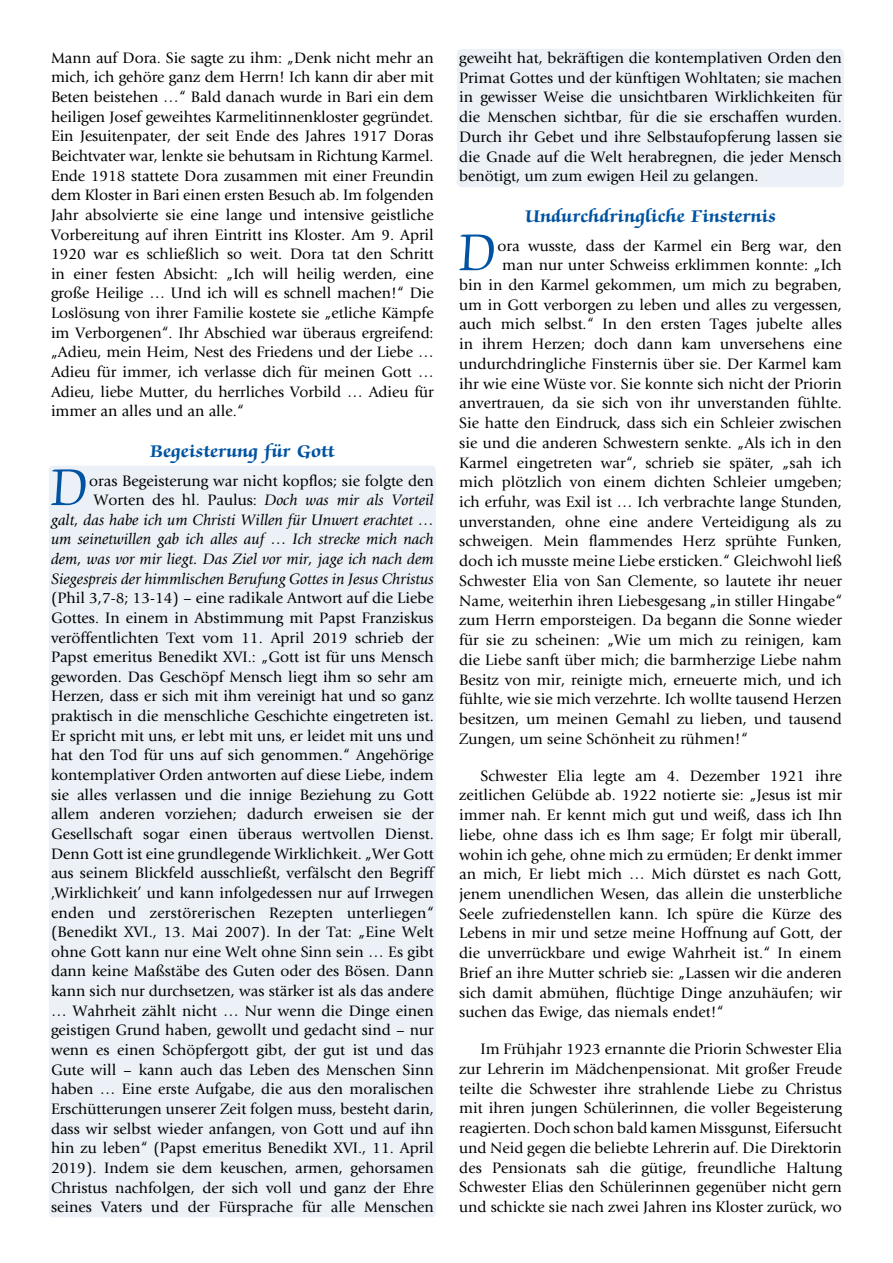
<style>
.page{position:relative;width:893px;height:1263px;background:#fff}
.page>*{position:absolute;margin:0;border:0;box-sizing:border-box;transform-origin:0 0}
.t1{font:60px "Zapf Chancery Std";color:#0053a1;scale:.91 1}
.t2{font:700 19.5px "Zapf Chancery Std";letter-spacing:.015em;color:#0053a1}
.t3{font:15.75px/19.6px "Giovanni";color:#000;text-align:justify}
.t4{font:italic 15.75px/19.6px "Giovanni";color:#000;text-align:right}
.s1{font-style:normal}
</style>
<div class="page">
<div style="left:457px;top:49px;width:387px;height:138px;background:#ebf1f7;border-radius:4px"></div>
<div style="left:49px;top:466px;width:387px;height:316px;background:#ebf1f7;border-radius:4px"></div>
<div style="left:49px;top:769px;width:387px;height:448px;background:#ebf1f7;border-radius:4px"></div>
<p class="t3" style="left:51px;top:48px;width:384px">Mann auf Dora. Sie sagte zu ihm: „Denk nicht mehr an mich, ich gehöre ganz dem Herrn! Ich kann dir aber mit Beten beistehen …“ Bald danach wurde in Bari ein dem heiligen Josef geweihtes Karmelitinnenkloster gegründet.<br>Ein Jesuitenpater, der seit Ende des Jahres 1917 Doras Beichtvater war, lenkte sie behutsam in Richtung Karmel.<br>Ende 1918 stattete Dora zusammen mit einer Freundin dem Kloster in Bari einen ersten Besuch ab. Im folgenden Jahr absolvierte sie eine lange und intensive geistliche Vorbereitung auf ihren Eintritt ins Kloster. Am 9. April 1920 war es schließlich so weit. Dora tat den Schritt in einer festen Absicht: „Ich will heilig werden, eine große Heilige … Und ich will es schnell machen!“ Die Loslösung von ihrer Familie kostete sie „etliche Kämpfe im Verborgenen“. Ihr Abschied war überaus ergreifend: „Adieu, mein Heim, Nest des Friedens und der Liebe … Adieu für immer, ich verlasse dich für meinen Gott … Adieu, liebe Mutter, du herrliches Vorbild … Adieu für immer an alles und an alle.“</p>
<p class="t2" style="left:150px;top:441px;width:186px">Begeisterung für Gott</p>
<h1 class="t1" style="left:51px;top:456px;width:41px">D</h1>
<p class="t4" style="left:51px;top:471px;width:384px"><span class="s1">oras Begeisterung war nicht kopflos; sie folgte den Worten des hl. Paulus:</span> Doch was mir als Vorteil<br>galt, das habe ich um Christi Willen für Unwert erachtet … um seinetwillen gab ich alles auf … Ich strecke mich nach dem, was vor mir liegt. Das Ziel vor mir, jage ich nach dem Siegespreis der himmlischen Berufung Gottes in Jesus Christus</p>
<p class="t3" style="left:51px;top:588px;width:384px">(Phil 3,7-8; 13-14) – eine radikale Antwort auf die Liebe Gottes. In einem in Abstimmung mit Papst Franziskus veröffentlichten Text vom 11. April 2019 schrieb der Papst emeritus Benedikt XVI.: „Gott ist für uns Mensch geworden. Das Geschöpf Mensch liegt ihm so sehr am Herzen, dass er sich mit ihm vereinigt hat und so ganz praktisch in die menschliche Geschichte eingetreten ist.<br>Er spricht mit uns, er lebt mit uns, er leidet mit uns und hat den Tod für uns auf sich genommen.“ Angehörige kontemplativer Orden antworten auf diese Liebe, indem sie alles verlassen und die innige Beziehung zu Gott allem anderen vorziehen; dadurch erweisen sie der Gesellschaft sogar einen überaus wertvollen Dienst.<br>Denn Gott ist eine grundlegende Wirklichkeit. „Wer Gott aus seinem Blickfeld ausschließt, verfälscht den Begriff ‚Wirklichkeit’ und kann infolgedessen nur auf Irrwegen enden und zerstörerischen Rezepten unterliegen“ (Benedikt XVI., 13. Mai 2007). In der Tat: „Eine Welt ohne Gott kann nur eine Welt ohne Sinn sein … Es gibt dann keine Maßstäbe des Guten oder des Bösen. Dann kann sich nur durchsetzen, was stärker ist als das andere … Wahrheit zählt nicht … Nur wenn die Dinge einen geistigen Grund haben, gewollt und gedacht sind – nur wenn es einen Schöpfergott gibt, der gut ist und das Gute will – kann auch das Leben des Menschen Sinn haben … Eine erste Aufgabe, die aus den moralischen Erschütterungen unserer Zeit folgen muss, besteht darin, dass wir selbst wieder anfangen, von Gott und auf ihn hin zu leben“ (Papst emeritus Benedikt XVI., 11. April 2019). Indem sie dem keuschen, armen, gehorsamen Christus nachfolgen, der sich voll und ganz der Ehre seines Vaters und der Fürsprache für alle Menschen</p>
<p class="t3" style="left:459px;top:48px;width:384px">geweiht hat, bekräftigen die kontemplativen Orden den Primat Gottes und der künftigen Wohltaten; sie machen in gewisser Weise die unsichtbaren Wirklichkeiten für die Menschen sichtbar, für die sie erschaffen wurden.<br>Durch ihr Gebet und ihre Selbstaufopferung lassen sie die Gnade auf die Welt herabregnen, die jeder Mensch benötigt, um zum ewigen Heil zu gelangen.</p>
<p class="t2" style="left:525px;top:206px;width:253px">Undurchdringliche Finsternis</p>
<h1 class="t1" style="left:459px;top:221px;width:41px">D</h1>
<p class="t3" style="left:497px;top:236px;width:346px">ora wusste, dass der Karmel ein Berg war, den</p>
<p class="t3" style="left:502px;top:255px;width:341px">man nur unter Schweiss erklimmen konnte: „Ich</p>
<p class="t3" style="left:459px;top:275px;width:384px">bin in den Karmel gekommen, um mich zu begraben,</p>
<p class="t3" style="left:459px;top:295px;width:384px">um in Gott verborgen zu leben und alles zu vergessen,</p>
<p class="t3" style="left:459px;top:315px;width:384px">auch mich selbst.“ In den ersten Tages jubelte alles</p>
<p class="t3" style="left:459px;top:334px;width:384px">in ihrem Herzen; doch dann kam unversehens eine</p>
<p class="t3" style="left:459px;top:354px;width:384px">undurchdringliche Finsternis über sie. Der Karmel kam</p>
<p class="t3" style="left:459px;top:374px;width:384px">ihr wie eine Wüste vor. Sie konnte sich nicht der Priorin</p>
<p class="t3" style="left:459px;top:393px;width:384px">anvertrauen, da sie sich von ihr unverstanden fühlte.</p>
<p class="t3" style="left:459px;top:413px;width:384px">Sie hatte den Eindruck, dass sich ein Schleier zwischen</p>
<p class="t3" style="left:459px;top:433px;width:384px">sie und die anderen Schwestern senkte. „Als ich in den</p>
<p class="t3" style="left:459px;top:453px;width:384px">Karmel eingetreten war“, schrieb sie später, „sah ich</p>
<p class="t3" style="left:459px;top:472px;width:384px">mich plötzlich von einem dichten Schleier umgeben;</p>
<p class="t3" style="left:459px;top:492px;width:384px">ich erfuhr, was Exil ist … Ich verbrachte lange Stunden,</p>
<p class="t3" style="left:459px;top:512px;width:384px">unverstanden, ohne eine andere Verteidigung als zu</p>
<p class="t3" style="left:459px;top:532px;width:384px">schweigen. Mein flammendes Herz sprühte Funken,</p>
<p class="t3" style="left:459px;top:551px;width:384px">doch ich musste meine Liebe ersticken.“ Gleichwohl ließ</p>
<p class="t3" style="left:459px;top:571px;width:384px">Schwester Elia von San Clemente, so lautete ihr neuer</p>
<p class="t3" style="left:459px;top:591px;width:384px">Name, weiterhin ihren Liebesgesang „in stiller Hingabe“</p>
<p class="t3" style="left:459px;top:611px;width:384px">zum Herrn emporsteigen. Da begann die Sonne wieder</p>
<p class="t3" style="left:459px;top:630px;width:384px">für sie zu scheinen: „Wie um mich zu reinigen, kam</p>
<p class="t3" style="left:459px;top:650px;width:384px">die Liebe sanft über mich; die barmherzige Liebe nahm</p>
<p class="t3" style="left:459px;top:670px;width:384px">Besitz von mir, reinigte mich, erneuerte mich, und ich</p>
<p class="t3" style="left:459px;top:689px;width:384px">fühlte, wie sie mich verzehrte. Ich wollte tausend Herzen</p>
<p class="t3" style="left:459px;top:709px;width:384px">besitzen, um meinen Gemahl zu lieben, und tausend</p>
<p class="t3" style="left:459px;top:729px;width:290px">Zungen, um seine Schönheit zu rühmen!“</p>
<p class="t3" style="left:459px;top:766px;width:384px;text-indent:21px">Schwester Elia legte am 4. Dezember 1921 ihre zeitlichen Gelübde ab. 1922 notierte sie: „Jesus ist mir immer nah. Er kennt mich gut und weiß, dass ich Ihn liebe, ohne dass ich es Ihm sage; Er folgt mir überall, wohin ich gehe, ohne mich zu ermüden; Er denkt immer an mich, Er liebt mich … Mich dürstet es nach Gott, jenem unendlichen Wesen, das allein die unsterbliche Seele zufriedenstellen kann. Ich spüre die Kürze des Lebens in mir und setze meine Hoffnung auf Gott, der die unverrückbare und ewige Wahrheit ist.“ In einem Brief an ihre Mutter schrieb sie: „Lassen wir die anderen sich damit abmühen, flüchtige Dinge anzuhäufen; wir suchen das Ewige, das niemals endet!“</p>
<p class="t3" style="left:459px;top:1039px;width:384px;text-indent:21px">Im Frühjahr 1923 ernannte die Priorin Schwester Elia zur Lehrerin im Mädchenpensionat. Mit großer Freude teilte die Schwester ihre strahlende Liebe zu Christus mit ihren jungen Schülerinnen, die voller Begeisterung reagierten. Doch schon bald kamen Missgunst, Eifersucht und Neid gegen die beliebte Lehrerin auf. Die Direktorin des Pensionats sah die gütige, freundliche Haltung Schwester Elias den Schülerinnen gegenüber nicht gern und schickte sie nach zwei Jahren ins Kloster zurück, wo</p>
</div>
